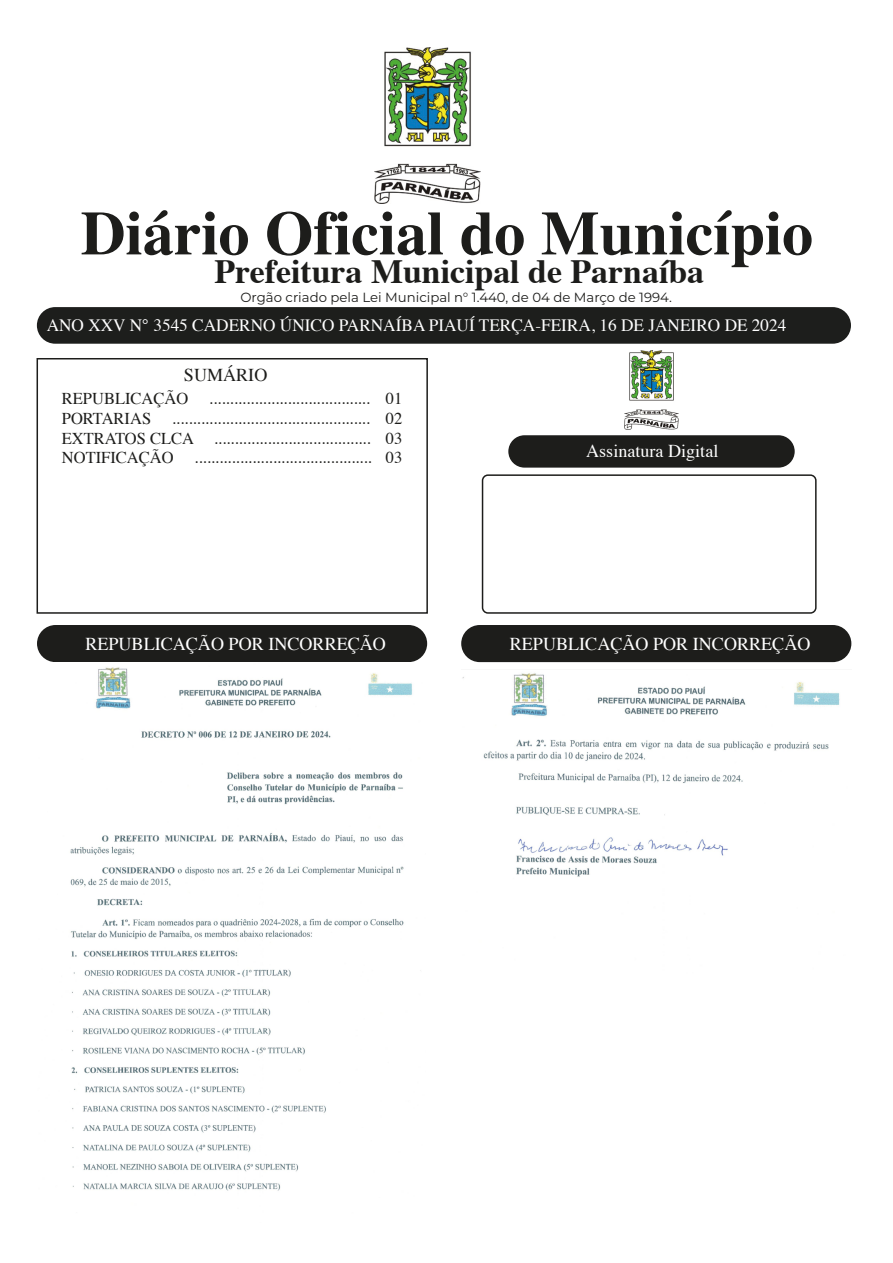
<style>
.page{position:relative;width:893px;height:1263px;background:#fff}
.page>*{position:absolute;margin:0;border:0;box-sizing:border-box;transform-origin:0 0}
.t1{font:700 62.1px "Times";color:#1d1d1b}
.t2{font:700 33.9px "Times";color:#1d1d1b}
.t3{font:18.15px "Times";color:#fff}
.t4{font:18.15px "Times";color:#1d1d1b}
.t5{font:17.25px "Times";color:#fff}
.t6{font:16.5px/19.8px "Times";color:#1d1d1b;text-align:justify}
.t7{font:13.2px "Montserrat";color:#1d1d1b}
</style>
<div class="page">
<div style="left:37px;top:358px;width:391px;height:256px;border:2px solid #1d1d1b"></div>
<div style="left:508px;top:435px;width:287px;height:33px;background:#1d1d1b;border-radius:16px"></div>
<div style="left:482px;top:474px;width:335px;height:140px;border:2px solid #1d1d1b;border-radius:5px"></div>
<div style="left:461px;top:625px;width:390px;height:37px;background:#1d1d1b;border-radius:19px"></div>
<div style="left:37px;top:625px;width:390px;height:37px;background:#1d1d1b;border-radius:19px"></div>
<div style="left:37px;top:307px;width:814px;height:37px;background:#1d1e1c;border-radius:18px"></div>
<img style="left:374px;top:47px;width:106px;height:156px">
<img style="left:625px;top:351px;width:53px;height:78px">
<img style="left:70px;top:667px;width:342px;height:524px">
<img style="left:462px;top:673px;width:378px;height:204px">
<h1 class="t1" style="left:81px;top:174px;width:734px">Diário Oficial do Município</h1>
<h2 class="t2" style="left:215px;top:239px;width:491px">Prefeitura Municipal de Parnaíba</h2>
<p class="t7" style="left:241px;top:288px;width:433px">Orgão criado pela Lei Municipal n° 1.440, de 04 de Março de 1994.</p>
<p class="t5" style="left:47px;top:309px;width:741px">ANO XXV N° 3545 CADERNO ÚNICO PARNAÍBA PIAUÍ TERÇA-FEIRA, 16 DE JANEIRO DE 2024</p>
<p class="t4" style="left:184px;top:358px;width:85px">SUMÁRIO</p>
<p class="t6" style="left:62px;top:387px;width:128px">REPUBLICAÇÃO</p>
<p class="t6" style="left:62px;top:387px;width:342px;text-indent:147px">....................................... 01<br>PORTARIAS ................................................ 02<br>EXTRATOS CLCA ...................................... 03<br>NOTIFICAÇÃO</p>
<p class="t6" style="left:194px;top:446px;width:210px">........................................... 03</p>
<p class="t3" style="left:586px;top:433px;width:134px">Assinatura Digital</p>
<p class="t3" style="left:85px;top:627px;width:302px">REPUBLICAÇÃO POR INCORREÇÃO</p>
<p class="t3" style="left:510px;top:627px;width:302px">REPUBLICAÇÃO POR INCORREÇÃO</p>
</div>
